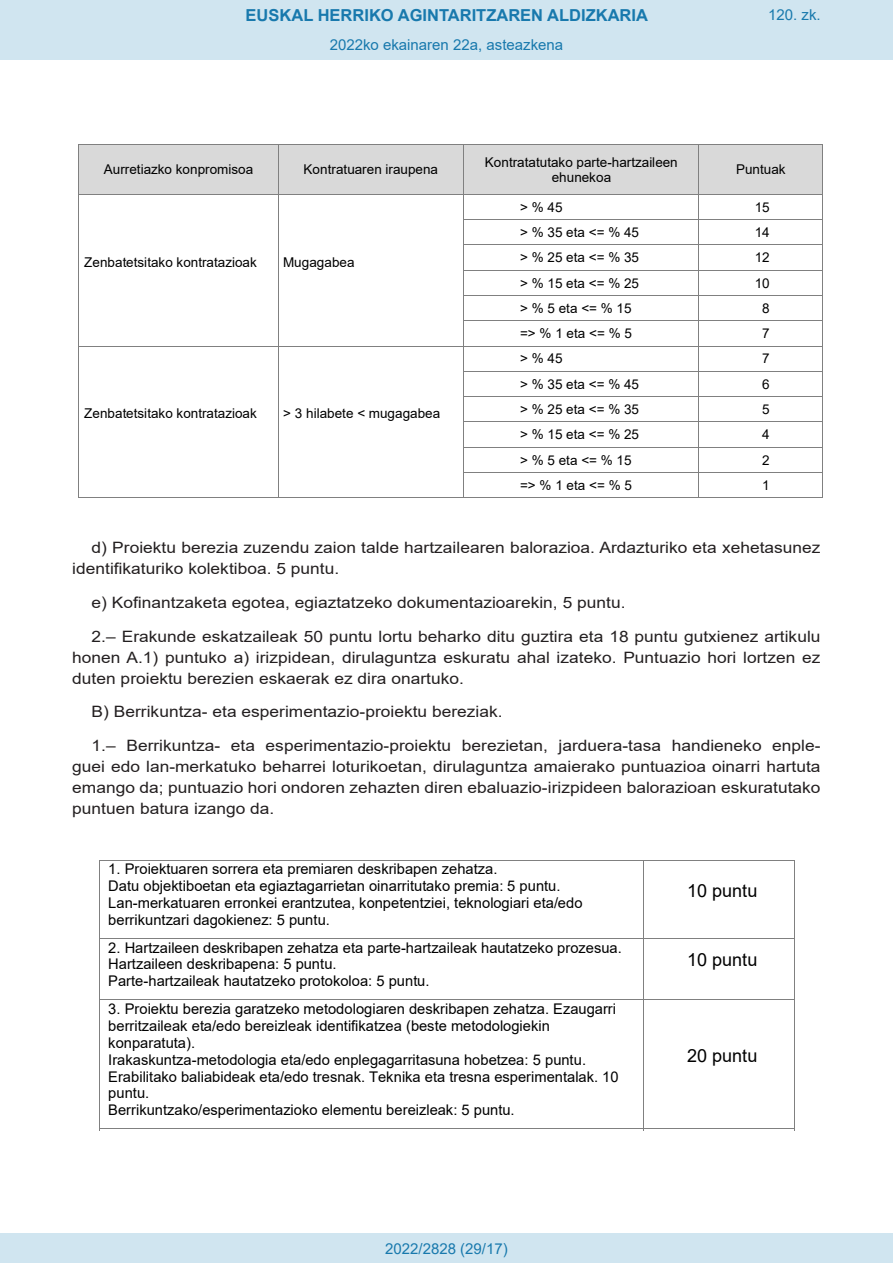
<style>
.page{position:relative;width:893px;height:1263px;background:#fff}
.page>*{position:absolute;margin:0;border:0;box-sizing:border-box;transform-origin:0 0}
.t1{font:18px "Arial";color:#000}
.t2{font:700 16.5px "Arial";color:#1879ad}
.BOPVDetalle{font:15.6px/21px "Arial";color:#231f20;text-align:justify;scale:1.11 1}
.Paginacion_Centro{font:15px "Arial";color:#1879ad}
.t3{font:14.7px/17px "Arial";letter-spacing:.005em;color:#000}
.t4{font:13.5px/15.5px "Arial";letter-spacing:.005em;color:#000;text-align:center}
</style>
<div class="page">
<div style="left:0;top:0;width:893px;height:60px;background:#d0e5f0"></div>
<div style="left:0;top:1233px;width:893px;height:30px;background:#d0e5f0"></div>
<div style="left:79px;top:145px;width:199px;height:49px;background:#d9d9d9"></div>
<div style="left:278px;top:145px;width:185px;height:49px;background:#d9d9d9"></div>
<div style="left:464px;top:145px;width:235px;height:49px;background:#d9d9d9"></div>
<div style="left:699px;top:145px;width:123px;height:49px;background:#d9d9d9"></div>
<hr style="left:79px;top:144px;width:199px;height:1px;background:#808080">
<hr style="left:278px;top:144px;width:185px;height:1px;background:#808080">
<hr style="left:464px;top:144px;width:235px;height:1px;background:#808080">
<hr style="left:699px;top:144px;width:123px;height:1px;background:#808080">
<hr style="left:79px;top:145px;width:1px;height:49px;background:#808080">
<hr style="left:278px;top:145px;width:1px;height:49px;background:#808080">
<hr style="left:463px;top:145px;width:1px;height:49px;background:#808080">
<hr style="left:699px;top:145px;width:1px;height:49px;background:#808080">
<hr style="left:822px;top:145px;width:1px;height:49px;background:#808080">
<hr style="left:79px;top:194px;width:199px;height:1px;background:#808080">
<hr style="left:278px;top:194px;width:185px;height:1px;background:#808080">
<hr style="left:464px;top:194px;width:235px;height:1px;background:#808080">
<hr style="left:699px;top:194px;width:123px;height:1px;background:#808080">
<hr style="left:464px;top:219px;width:235px;height:1px;background:#808080">
<hr style="left:699px;top:219px;width:123px;height:1px;background:#808080">
<hr style="left:464px;top:244px;width:235px;height:1px;background:#808080">
<hr style="left:699px;top:244px;width:123px;height:1px;background:#808080">
<hr style="left:464px;top:270px;width:235px;height:1px;background:#808080">
<hr style="left:699px;top:270px;width:123px;height:1px;background:#808080">
<hr style="left:464px;top:295px;width:235px;height:1px;background:#808080">
<hr style="left:699px;top:295px;width:123px;height:1px;background:#808080">
<hr style="left:464px;top:320px;width:235px;height:1px;background:#808080">
<hr style="left:699px;top:320px;width:123px;height:1px;background:#808080">
<hr style="left:79px;top:346px;width:199px;height:1px;background:#808080">
<hr style="left:278px;top:346px;width:185px;height:1px;background:#808080">
<hr style="left:464px;top:346px;width:235px;height:1px;background:#808080">
<hr style="left:699px;top:346px;width:123px;height:1px;background:#808080">
<hr style="left:464px;top:371px;width:235px;height:1px;background:#808080">
<hr style="left:699px;top:371px;width:123px;height:1px;background:#808080">
<hr style="left:464px;top:396px;width:235px;height:1px;background:#808080">
<hr style="left:699px;top:396px;width:123px;height:1px;background:#808080">
<hr style="left:464px;top:421px;width:235px;height:1px;background:#808080">
<hr style="left:699px;top:421px;width:123px;height:1px;background:#808080">
<hr style="left:464px;top:447px;width:235px;height:1px;background:#808080">
<hr style="left:699px;top:447px;width:123px;height:1px;background:#808080">
<hr style="left:464px;top:472px;width:235px;height:1px;background:#808080">
<hr style="left:699px;top:472px;width:123px;height:1px;background:#808080">
<hr style="left:79px;top:497px;width:199px;height:1px;background:#808080">
<svg style="left:278px;top:195px;width:1px;height:302px"></svg>
<hr style="left:278px;top:497px;width:185px;height:1px;background:#808080">
<svg style="left:463px;top:194px;width:1px;height:304px"></svg>
<hr style="left:464px;top:497px;width:235px;height:1px;background:#808080">
<hr style="left:699px;top:497px;width:123px;height:1px;background:#808080">
<svg style="left:822px;top:194px;width:1px;height:304px"></svg>
<hr style="left:100px;top:860px;width:543px;height:1px;background:#808080">
<hr style="left:644px;top:860px;width:150px;height:1px;background:#808080">
<hr style="left:99px;top:860px;width:1px;height:78px;background:#808080">
<hr style="left:643px;top:860px;width:1px;height:78px;background:#808080">
<hr style="left:794px;top:860px;width:1px;height:78px;background:#808080">
<hr style="left:100px;top:938px;width:543px;height:1px;background:#808080">
<hr style="left:644px;top:938px;width:150px;height:1px;background:#808080">
<hr style="left:99px;top:939px;width:1px;height:60px;background:#808080">
<hr style="left:643px;top:939px;width:1px;height:60px;background:#808080">
<hr style="left:794px;top:939px;width:1px;height:60px;background:#808080">
<hr style="left:100px;top:999px;width:543px;height:1px;background:#808080">
<hr style="left:644px;top:999px;width:150px;height:1px;background:#808080">
<hr style="left:99px;top:1000px;width:1px;height:128px;background:#808080">
<hr style="left:643px;top:1000px;width:1px;height:128px;background:#808080">
<hr style="left:794px;top:1000px;width:1px;height:128px;background:#808080">
<hr style="left:100px;top:1128px;width:543px;height:1px;background:#808080">
<hr style="left:644px;top:1128px;width:150px;height:1px;background:#808080">
<p class="t2" style="left:246px;top:3px;width:404px">EUSKAL HERRIKO AGINTARITZAREN ALDIZKARIA</p>
<p class="Paginacion_Centro" style="left:330px;top:35px;width:235px">2022ko ekainaren 22a, asteazkena</p>
<p class="Paginacion_Centro" style="left:768px;top:5px;width:54px">120. zk.</p>
<p class="t4" style="left:104px;top:162px;width:151px">Aurretiazko konpromisoa</p>
<p class="t4" style="left:304px;top:162px;width:136px">Kontratuaren iraupena</p>
<p class="t4" style="left:485px;top:154px;width:194px">Kontratatutako parte-hartzaileen ehunekoa</p>
<p class="t4" style="left:736px;top:162px;width:51px">Puntuak</p>
<p class="t4" style="left:84px;top:254px;width:174px">Zenbatetsitako kontratazioak</p>
<p class="t4" style="left:283px;top:254px;width:73px">Mugagabea</p>
<p class="t4" style="left:84px;top:406px;width:174px">Zenbatetsitako kontratazioak</p>
<p class="t4" style="left:283px;top:406px;width:159px">&gt; 3 hilabete &lt; mugagabea</p>
<p class="t4" style="left:520px;top:199px;width:44px">&gt; % 45</p>
<p class="t4" style="left:755px;top:199px;width:17px">15</p>
<p class="t4" style="left:520px;top:225px;width:121px">&gt; % 35 eta &lt;= % 45</p>
<p class="t4" style="left:755px;top:225px;width:17px">14</p>
<p class="t4" style="left:520px;top:250px;width:121px">&gt; % 25 eta &lt;= % 35</p>
<p class="t4" style="left:755px;top:250px;width:17px">12</p>
<p class="t4" style="left:520px;top:275px;width:121px">&gt; % 15 eta &lt;= % 25</p>
<p class="t4" style="left:755px;top:275px;width:17px">10</p>
<p class="t4" style="left:520px;top:300px;width:113px">&gt; % 5 eta &lt;= % 15</p>
<p class="t4" style="left:762px;top:300px;width:9px">8</p>
<p class="t4" style="left:520px;top:326px;width:113px">=&gt; % 1 eta &lt;= % 5</p>
<p class="t4" style="left:762px;top:326px;width:9px">7</p>
<p class="t4" style="left:520px;top:351px;width:44px">&gt; % 45</p>
<p class="t4" style="left:762px;top:351px;width:9px">7</p>
<p class="t4" style="left:520px;top:376px;width:121px">&gt; % 35 eta &lt;= % 45</p>
<p class="t4" style="left:762px;top:376px;width:9px">6</p>
<p class="t4" style="left:520px;top:401px;width:121px">&gt; % 25 eta &lt;= % 35</p>
<p class="t4" style="left:762px;top:401px;width:9px">5</p>
<p class="t4" style="left:520px;top:427px;width:121px">&gt; % 15 eta &lt;= % 25</p>
<p class="t4" style="left:762px;top:427px;width:9px">4</p>
<p class="t4" style="left:520px;top:452px;width:113px">&gt; % 5 eta &lt;= % 15</p>
<p class="t4" style="left:762px;top:452px;width:9px">2</p>
<p class="t4" style="left:520px;top:477px;width:113px">=&gt; % 1 eta &lt;= % 5</p>
<p class="t4" style="left:762px;top:477px;width:9px">1</p>
<p class="BOPVDetalle" style="left:72px;top:537px;width:676px;text-indent:19px">d) Proiektu berezia zuzendu zaion talde hartzailearen balorazioa. Ardazturiko eta xehetasunez identifikaturiko kolektiboa. 5 puntu.</p>
<p class="BOPVDetalle" style="left:92px;top:592px;width:482px">e) Kofinantzaketa egotea, egiaztatzeko dokumentazioarekin, 5 puntu.</p>
<p class="BOPVDetalle" style="left:72px;top:625px;width:676px;text-indent:19px">2.– Erakunde eskatzaileak 50 puntu lortu beharko ditu guztira eta 18 puntu gutxienez artikulu honen A.1) puntuko a) irizpidean, dirulaguntza eskuratu ahal izateko. Puntuazio hori lortzen ez duten proiektu berezien eskaerak ez dira onartuko.</p>
<p class="BOPVDetalle" style="left:92px;top:701px;width:372px">B) Berrikuntza- eta esperimentazio-proiektu bereziak.</p>
<p class="BOPVDetalle" style="left:72px;top:735px;width:676px;text-indent:19px">1.– Berrikuntza- eta esperimentazio-proiektu berezietan, jarduera-tasa handieneko enple&shy;guei edo lan-merkatuko beharrei loturikoetan, dirulaguntza amaierako puntuazioa oinarri hartuta emango da; puntuazio hori ondoren zehazten diren ebaluazio-irizpideen balorazioan eskuratutako puntuen batura izango da.</p>
<p class="t3" style="left:108px;top:860px;width:476px">1. Proiektuaren sorrera eta premiaren deskribapen zehatza.<br>Datu objektiboetan eta egiaztagarrietan oinarritutako premia: 5 puntu.<br>Lan-merkatuaren erronkei erantzutea, konpetentziei, teknologiari eta/edo berrikuntzari dagokienez: 5 puntu.</p>
<p class="t1" style="left:687px;top:878px;width:72px">10 puntu</p>
<p class="t3" style="left:108px;top:939px;width:515px">2. Hartzaileen deskribapen zehatza eta parte-hartzaileak hautatzeko prozesua.<br>Hartzaileen deskribapena: 5 puntu.<br>Parte-hartzaileak hautatzeko protokoloa: 5 puntu.</p>
<p class="t1" style="left:687px;top:948px;width:72px">10 puntu</p>
<p class="t3" style="left:108px;top:1000px;width:512px">3. Proiektu berezia garatzeko metodologiaren deskribapen zehatza. Ezaugarri berritzaileak eta/edo bereizleak identifikatzea (beste metodologiekin konparatuta).<br>Irakaskuntza-metodologia eta/edo enplegagarritasuna hobetzea: 5 puntu.<br>Erabilitako baliabideak eta/edo tresnak. Teknika eta tresna esperimentalak. 10 puntu.<br>Berrikuntzako/esperimentazioko elementu bereizleak: 5 puntu.</p>
<p class="t1" style="left:687px;top:1043px;width:72px">20 puntu</p>
<p class="Paginacion_Centro" style="left:385px;top:1238px;width:124px">2022/2828 (29/17)</p>
</div>
